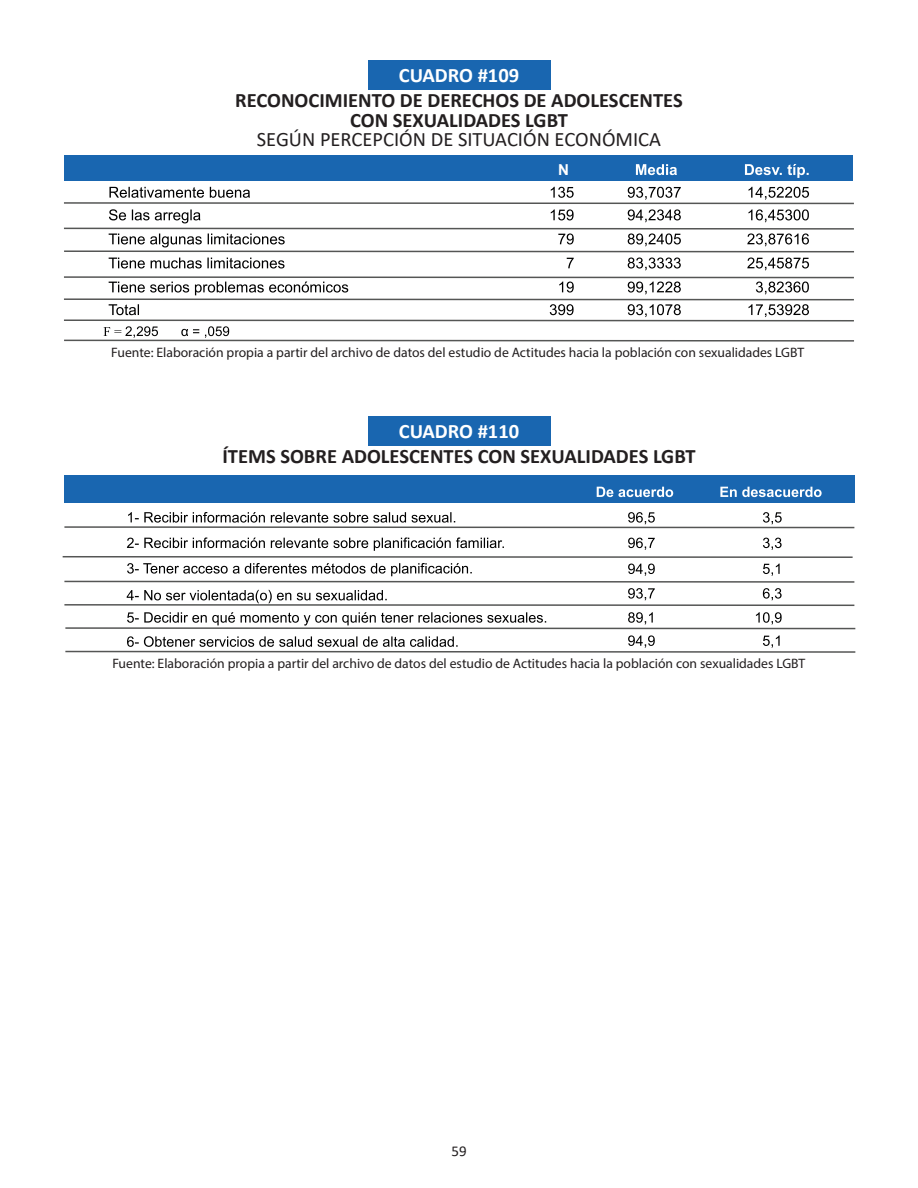
<style>
.page{position:relative;width:918px;height:1188px;background:#fff}
.page>*{position:absolute;margin:0;border:0;box-sizing:border-box;transform-origin:0 0}
.t1{font:700 20.55px/25px "Calibri";color:#231f20;text-align:center}
.t2{font:20.55px/19.4px "Calibri";color:#231f20;text-align:center}
.t3{font:15px "Calibri";color:#231f20}
.t4{font:700 15px "Arial";color:#fff}
.t5{font:13.65px "Myriad Pro";color:#231f20}
.s1{color:#fff}
.s2{font-weight:700}
</style>
<div class="page">
<div style="left:368px;top:60px;width:182px;height:29px;background:#1966b0"></div>
<div style="left:368px;top:416px;width:182px;height:29px;background:#1966b0"></div>
<div style="left:64px;top:156px;width:789px;height:25px;background:#1966b0"></div>
<svg style="left:636px;top:164px;width:41px;height:11px"></svg>
<svg style="left:745px;top:164px;width:64px;height:14px"></svg>
<svg style="left:64px;top:187px;width:790px;height:83px"></svg>
<svg style="left:64px;top:276px;width:790px;height:66px"></svg>
<div style="left:65px;top:475px;width:790px;height:28px;background:#1966b0"></div>
<svg style="left:597px;top:487px;width:76px;height:10px"></svg>
<svg style="left:720px;top:487px;width:102px;height:10px"></svg>
<svg style="left:64px;top:512px;width:791px;height:17px"></svg>
<svg style="left:62px;top:537px;width:794px;height:116px"></svg>
<p class="t1" style="left:235px;top:62px;width:449px"><span class="s1">CUADRO #109<br></span>RECONOCIMIENTO DE DERECHOS DE ADOLESCENTES</p>
<p class="t2" style="left:257px;top:110px;width:406px"><span class="s2">CON SEXUALIDADES LGBT<br></span>SEGÚN PERCEPCIÓN DE SITUACIÓN ECONÓMICA</p>
<p class="t4" style="left:558px;top:159px;width:12px">N</p>
<p class="t5" style="left:111px;top:344px;width:694px">Fuente: Elaboración propia a partir del archivo de datos del estudio de Actitudes hacia la población con sexualidades LGBT</p>
<p class="t1" style="left:222px;top:419px;width:475px"><span class="s1">CUADRO #110<br></span>ÍTEMS SOBRE ADOLESCENTES CON SEXUALIDADES LGBT</p>
<p class="t5" style="left:112px;top:655px;width:694px">Fuente: Elaboración propia a partir del archivo de datos del estudio de Actitudes hacia la población con sexualidades LGBT</p>
<p class="t3" style="left:451px;top:1141px;width:17px">59</p>
</div>
